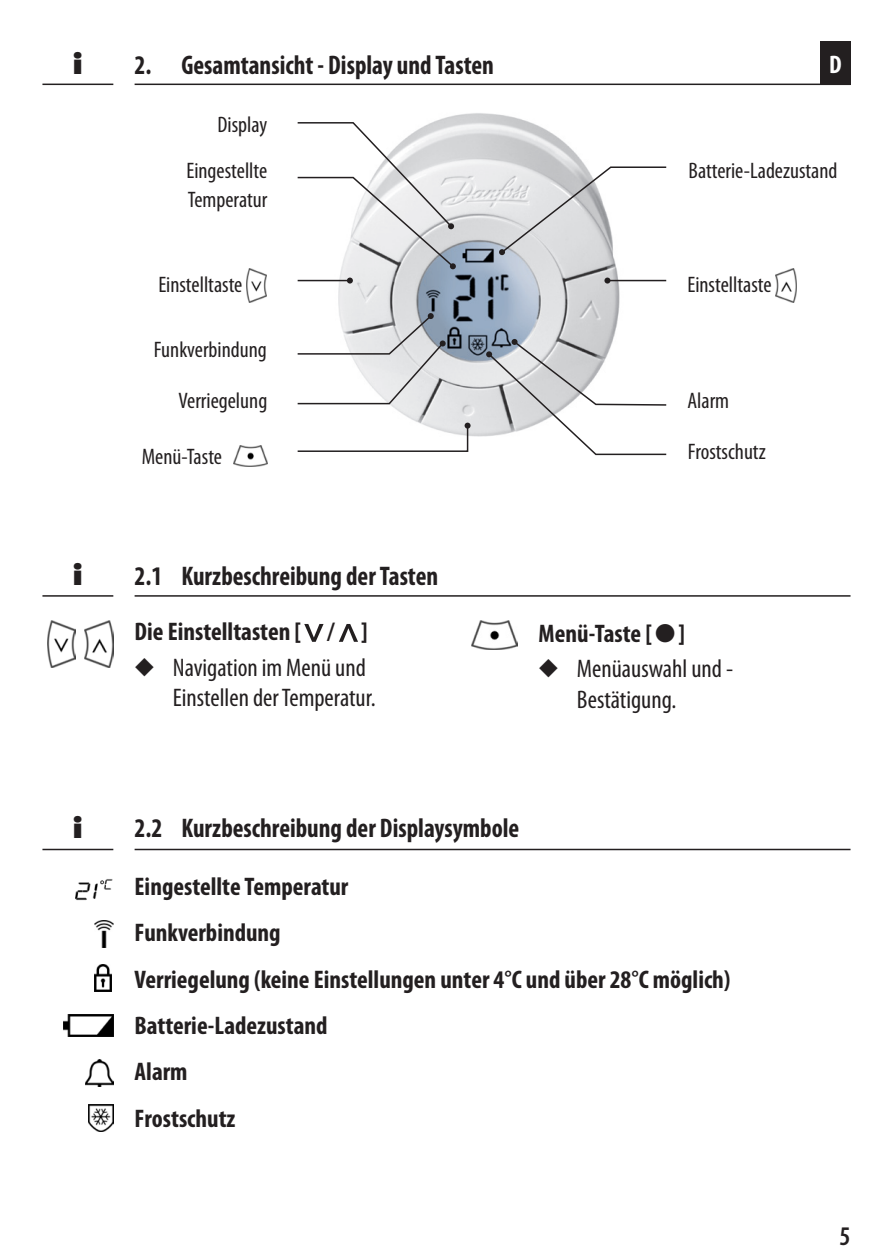
<style>
.page{position:relative;width:893px;height:1259px;background:#fff}
.page>*{position:absolute;margin:0;border:0;box-sizing:border-box;transform-origin:0 0}
.t1{font:700 condensed 27px "Myriad Pro";color:#231f20;scale:.95 1}
.t2{font:800 27px "Futura";color:#231f20}
.t3{font:600 condensed 27px "Myriad Pro";color:#231f20}
.t4{font:700 condensed 25.5px/46.5px "Myriad Pro";color:#231f20}
.t5{font:condensed 25.5px/30.6px "Myriad Pro";color:#231f20}
.t6{font:700 condensed 25.5px "Myriad Pro";color:#fff}
.t7{font:condensed 22.5px/28.5px "Myriad Pro";color:#231f20}
</style>
<div class="page">
<hr style="left:135px;top:84px;width:715px;height:1px;background:#231f20">
<hr style="left:42px;top:84px;width:71px;height:1px;background:#231f20">
<img style="left:298px;top:113px;width:368px;height:324px">
<hr style="left:298px;top:280px;width:52px;height:1px;background:#231f20">
<svg style="left:347px;top:277px;width:6px;height:6px"></svg>
<svg style="left:297px;top:422px;width:174px;height:30px"></svg>
<hr style="left:607px;top:280px;width:59px;height:1px;background:#231f20">
<svg style="left:604px;top:277px;width:6px;height:6px"></svg>
<svg style="left:297px;top:121px;width:159px;height:148px"></svg>
<svg style="left:499px;top:166px;width:168px;height:89px"></svg>
<svg style="left:297px;top:313px;width:149px;height:92px"></svg>
<svg style="left:486px;top:339px;width:181px;height:117px"></svg>
<div style="left:820px;top:42px;width:30px;height:43px;background:#231f20"></div>
<img style="left:246px;top:269px;width:21px;height:33px">
<img style="left:775px;top:269px;width:21px;height:33px">
<img style="left:233px;top:445px;width:34px;height:21px">
<hr style="left:135px;top:595px;width:715px;height:1px;background:#231f20">
<hr style="left:42px;top:595px;width:71px;height:1px;background:#231f20">
<svg style="left:304px;top:624px;width:20px;height:18px"></svg>
<svg style="left:339px;top:624px;width:19px;height:18px"></svg>
<img style="left:47px;top:621px;width:29px;height:46px">
<img style="left:85px;top:621px;width:28px;height:46px">
<img style="left:471px;top:620px;width:46px;height:29px">
<hr style="left:135px;top:848px;width:715px;height:2px;background:#231f20">
<hr style="left:42px;top:848px;width:71px;height:2px;background:#231f20">
<img style="left:76px;top:879px;width:37px;height:22px">
<img style="left:64px;top:1014px;width:49px;height:22px">
<img style="left:88px;top:1104px;width:25px;height:28px">
<img style="left:95px;top:920px;width:18px;height:28px">
<img style="left:86px;top:1059px;width:27px;height:27px">
<img style="left:94px;top:964px;width:18px;height:27px">
<p class="t2" style="left:73px;top:48px;width:12px">i</p>
<p class="t1" style="left:135px;top:48px;width:380px">2. Gesamtansicht - Display und Tasten</p>
<p class="t6" style="left:829px;top:49px;width:14px">D</p>
<p class="t7" style="left:217px;top:110px;width:51px">Display</p>
<p class="t7" style="left:186px;top:156px;width:82px">Eingestellte<br>Temperatur</p>
<p class="t7" style="left:689px;top:156px;width:150px">Batterie-Ladezustand</p>
<p class="t7" style="left:158px;top:270px;width:86px">Einstelltaste</p>
<p class="t7" style="left:687px;top:270px;width:86px">Einstelltaste</p>
<p class="t7" style="left:154px;top:335px;width:114px">Funkverbindung</p>
<p class="t7" style="left:179px;top:386px;width:90px">Verriegelung</p>
<p class="t7" style="left:142px;top:442px;width:82px">Menü-Taste</p>
<p class="t2" style="left:73px;top:558px;width:12px">i</p>
<p class="t1" style="left:135px;top:559px;width:321px">2.1 Kurzbeschreibung der Tasten</p>
<p class="t4" style="left:135px;top:607px;width:235px">Die Einstelltasten [ / ]</p>
<p class="t5" style="left:173px;top:651px;width:204px;text-indent:-38px">◆ Navigation im Menü und<br>Einstellen der Temperatur.</p>
<p class="t7" style="left:687px;top:386px;width:43px">Alarm</p>
<p class="t7" style="left:688px;top:437px;width:79px">Frostschutz</p>
<p class="t4" style="left:539px;top:609px;width:148px">Menü-Taste [●]</p>
<p class="t5" style="left:577px;top:653px;width:158px;text-indent:-38px">◆ Menüauswahl und -<br>Bestätigung.</p>
<p class="t2" style="left:73px;top:811px;width:12px">i</p>
<p class="t1" style="left:135px;top:811px;width:406px">2.2 Kurzbeschreibung der Displaysymbole</p>
<p class="t4" style="left:135px;top:862px;width:597px">Eingestellte Temperatur<br>Funkverbindung<br>Verriegelung (keine Einstellungen unter 4°C und über 28°C möglich)<br>Batterie-Ladezustand<br>Alarm<br>Frostschutz</p>
<p class="t3" style="left:839px;top:1221px;width:13px">5</p>
</div>
